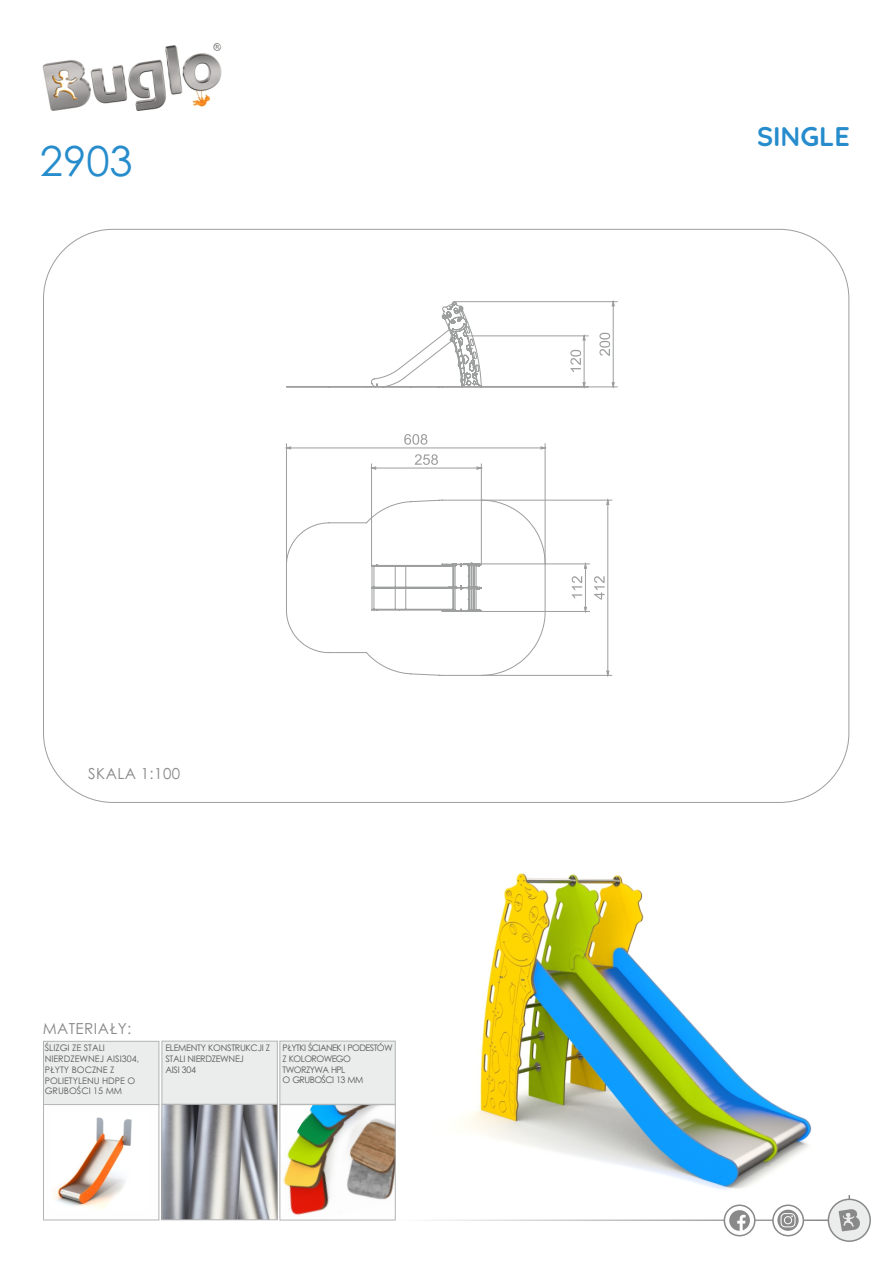
<style>
.page{position:relative;width:893px;height:1263px;background:#fff}
.page>*{position:absolute;margin:0;border:0;box-sizing:border-box;transform-origin:0 0}
.t1{font:41.4px "Century Gothic";color:#278ccc}
.t2{font:700 27px "Quicksand";color:#278ccc}
.t3{font:15.15px "Century Gothic";letter-spacing:.03em;color:#898989}
.t4{font:9px/10.6px "Century Gothic";color:#5b5b5b}
.t5{font:9px/10.6px "Century Gothic";letter-spacing:-.065em;color:#5b5b5b}
.t6{font:9px/10.6px "Century Gothic";letter-spacing:-.035em;color:#5b5b5b}
</style>
<div class="page">
<hr style="left:396px;top:1219px;width:433px;height:2px;background:#898989">
<hr style="left:848px;top:869px;width:2px;height:330px;background:#898989">
<img style="left:42px;top:43px;width:180px;height:68px">
<div style="left:828px;top:1198px;width:43px;height:44px;background:#ebecec;border:2px solid #898989;border-radius:50%"></div>
<svg style="left:839px;top:1209px;width:21px;height:22px"></svg>
<svg style="left:724px;top:1204px;width:31px;height:32px"></svg>
<svg style="left:729px;top:1210px;width:21px;height:21px"></svg>
<svg style="left:772px;top:1204px;width:32px;height:32px"></svg>
<svg style="left:777px;top:1209px;width:22px;height:22px"></svg>
<svg style="left:780px;top:1213px;width:15px;height:14px"></svg>
<img style="left:462px;top:869px;width:388px;height:325px">
<hr style="left:371px;top:464px;width:1px;height:101px;background:#9d9e9e">
<hr style="left:481px;top:464px;width:1px;height:100px;background:#9d9e9e">
<hr style="left:545px;top:444px;width:1px;height:120px;background:#9d9e9e">
<hr style="left:286px;top:444px;width:1px;height:121px;background:#9d9e9e">
<hr style="left:468px;top:335px;width:120px;height:1px;background:#9d9e9e">
<hr style="left:545px;top:386px;width:72px;height:1px;background:#9d9e9e">
<hr style="left:454px;top:301px;width:163px;height:1px;background:#9d9e9e">
<hr style="left:481px;top:500px;width:131px;height:1px;background:#9d9e9e">
<hr style="left:481px;top:675px;width:131px;height:1px;background:#9d9e9e">
<hr style="left:479px;top:563px;width:111px;height:1px;background:#9d9e9e">
<hr style="left:479px;top:611px;width:111px;height:1px;background:#9d9e9e">
<svg style="left:286px;top:434px;width:260px;height:36px"></svg>
<svg style="left:570px;top:301px;width:45px;height:87px"></svg>
<svg style="left:594px;top:499px;width:16px;height:177px"></svg>
<svg style="left:572px;top:563px;width:15px;height:48px"></svg>
<svg style="left:286px;top:301px;width:259px;height:86px"></svg>
<svg style="left:286px;top:500px;width:259px;height:176px"></svg>
<img style="left:55px;top:1117px;width:77px;height:93px">
<div style="left:43px;top:1104px;width:116px;height:116px;border:1px solid #b2b3b3"></div>
<img style="left:282px;top:1106px;width:112px;height:109px">
<div style="left:279px;top:1104px;width:117px;height:116px;border:1px solid #b2b3b3"></div>
<svg style="left:43px;top:1040px;width:353px;height:65px"></svg>
<img style="left:163px;top:1106px;width:113px;height:112px">
<div style="left:161px;top:1104px;width:117px;height:116px;border:1px solid #b2b3b3"></div>
<h1 class="t1" style="left:40px;top:145px;width:94px">2903</h1>
<h3 class="t3" style="left:88px;top:768px;width:93px">SKALA 1:100</h3>
<h3 class="t3" style="left:43px;top:1022px;width:90px">MATERIAŁY:</h3>
<p class="t4" style="left:45px;top:1044px;width:96px">ŚLIZGI ZE STALI<br>NIERDZEWNEJ AISI304,<br>PŁYTY BOCZNE Z<br>POLIETYLENU HDPE O<br>GRUBOŚCI 15 MM</p>
<p class="t6" style="left:165px;top:1043px;width:106px">ELEMENTY KONSTRUKCJI Z<br>STALI NIERDZEWNEJ<br>AISI 304</p>
<p class="t5" style="left:283px;top:1043px;width:112px">PŁYTKI ŚCIANEK I PODESTÓW<br>Z KOLOROWEGO<br>TWORZYWA HPL<br>O GRUBOŚCI 13 MM</p>
<h2 class="t2" style="left:757px;top:119px;width:94px">SINGLE</h2>
</div>
